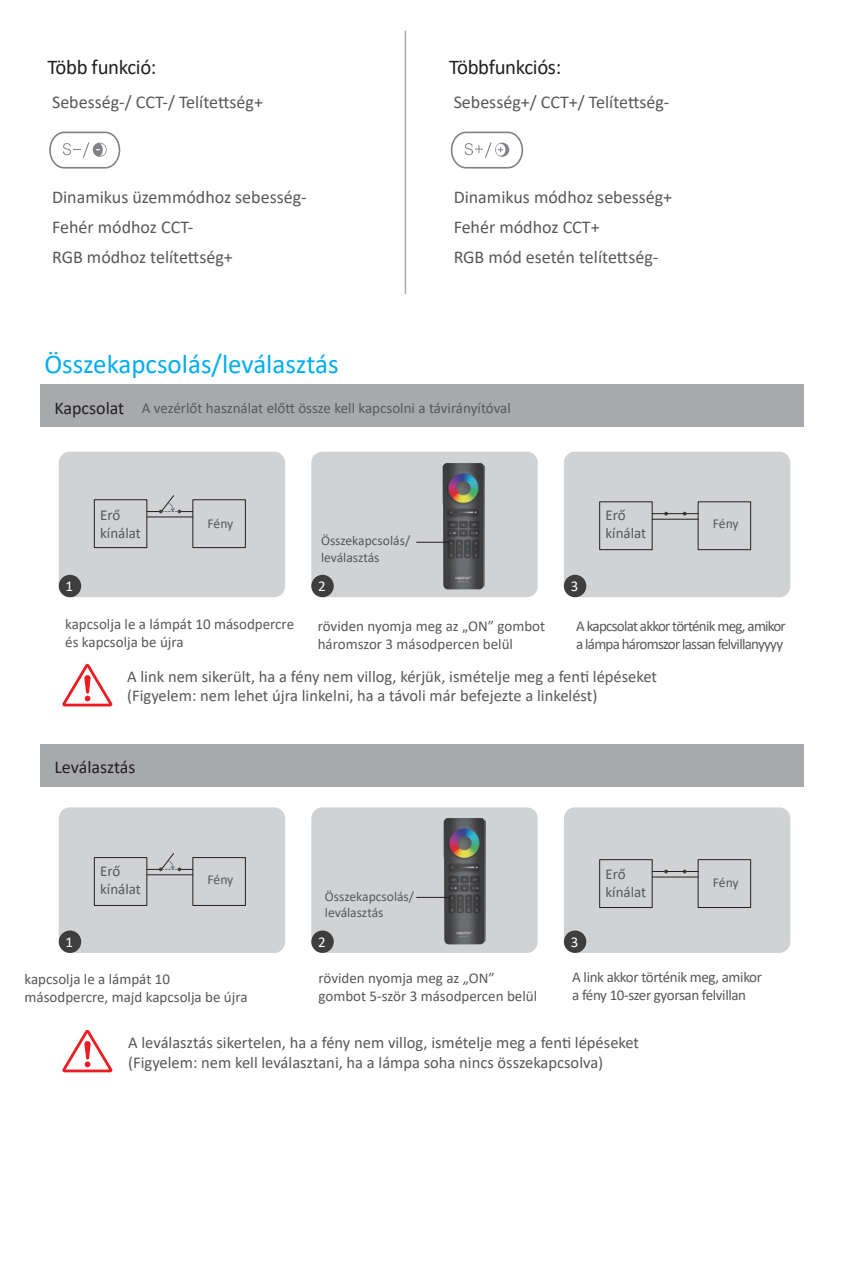
<style>
.page{position:relative;width:851px;height:1276px;background:#fff}
.page>*{position:absolute;margin:0;border:0;box-sizing:border-box;transform-origin:0 0}
.t1{font:27px "Calibri";color:#00aeef}
.t2{font:21px "Calibri";letter-spacing:-.015em;color:#231f20}
.t3{font:18px/30px "Calibri";color:#57585a}
.t4{font:18px "Calibri";color:#231f20}
.t5{font:16.5px/19.8px "Calibri";color:#57585a}
.t6{font:15px/18px "Calibri";color:#57585a}
.t7{font:15px/18px "Calibri";letter-spacing:-.05em;color:#57585a}
.t8{font:15px/18px "Calibri";letter-spacing:-.025em;color:#57585a}
.t9{font:15px "Calibri";color:#fff}
.t10{font:13.5px/16.2px "Calibri";color:#57585a}
</style>
<div class="page">
<hr style="left:404px;top:31px;width:2px;height:263px;background:#a8a9ad">
<svg style="left:49px;top:132px;width:71px;height:37px"></svg>
<svg style="left:450px;top:132px;width:73px;height:36px"></svg>
<div style="left:59px;top:452px;width:226px;height:145px;background:#d1d2d4;border-radius:11px"></div>
<div style="left:311px;top:452px;width:226px;height:145px;background:#d1d2d4;border-radius:11px"></div>
<div style="left:564px;top:452px;width:226px;height:145px;background:#d1d2d4;border-radius:11px"></div>
<div style="left:41px;top:384px;width:763px;height:43px;background:#a8a9ad"></div>
<div style="left:59px;top:575px;width:22px;height:22px;background:#3e3e3f;border-radius:50%"></div>
<div style="left:311px;top:575px;width:23px;height:22px;background:#3e3e3f;border-radius:50%"></div>
<div style="left:564px;top:575px;width:22px;height:22px;background:#3e3e3f;border-radius:50%"></div>
<img style="left:442px;top:463px;width:42px;height:126px">
<hr style="left:416px;top:542px;width:33px;height:1px;background:#231f20">
<div style="left:41px;top:744px;width:763px;height:42px;background:#a8a9ad"></div>
<div style="left:59px;top:807px;width:226px;height:146px;background:#d1d2d4;border-radius:11px"></div>
<div style="left:311px;top:807px;width:226px;height:146px;background:#d1d2d4;border-radius:11px"></div>
<div style="left:564px;top:807px;width:226px;height:146px;background:#d1d2d4;border-radius:11px"></div>
<div style="left:59px;top:930px;width:22px;height:23px;background:#3e3e3f;border-radius:50%"></div>
<div style="left:311px;top:930px;width:23px;height:23px;background:#3e3e3f;border-radius:50%"></div>
<div style="left:564px;top:930px;width:22px;height:23px;background:#3e3e3f;border-radius:50%"></div>
<img style="left:443px;top:818px;width:42px;height:126px">
<hr style="left:416px;top:897px;width:33px;height:1px;background:#231f20">
<hr style="left:147px;top:516px;width:46px;height:1px;background:#231f20">
<div style="left:94px;top:499px;width:53px;height:49px;border:1px solid #231f20"></div>
<div style="left:192px;top:499px;width:53px;height:49px;border:1px solid #231f20"></div>
<svg style="left:147px;top:495px;width:46px;height:18px"></svg>
<hr style="left:652px;top:519px;width:46px;height:1px;background:#231f20">
<svg style="left:652px;top:512px;width:45px;height:3px"></svg>
<div style="left:599px;top:501px;width:53px;height:49px;border:1px solid #231f20"></div>
<div style="left:697px;top:501px;width:53px;height:49px;border:1px solid #231f20"></div>
<hr style="left:147px;top:874px;width:46px;height:1px;background:#231f20">
<div style="left:94px;top:857px;width:53px;height:48px;border:1px solid #231f20"></div>
<svg style="left:147px;top:853px;width:46px;height:18px"></svg>
<hr style="left:652px;top:876px;width:46px;height:1px;background:#231f20">
<svg style="left:652px;top:869px;width:45px;height:4px"></svg>
<div style="left:599px;top:859px;width:53px;height:49px;border:1px solid #231f20"></div>
<div style="left:697px;top:859px;width:53px;height:49px;border:1px solid #231f20"></div>
<svg style="left:62px;top:664px;width:50px;height:42px"></svg>
<svg style="left:62px;top:1029px;width:50px;height:43px"></svg>
<h2 class="t2" style="left:48px;top:52px;width:110px">Több funkció:</h2>
<h2 class="t2" style="left:449px;top:52px;width:114px">Többfunkciós:</h2>
<p class="t3" style="left:52px;top:86px;width:212px">Sebesség-/ CCT-/ Telítettség+</p>
<p class="t3" style="left:453px;top:86px;width:217px">Sebesség+/ CCT+/ Telítettség-</p>
<p class="t3" style="left:52px;top:181px;width:256px">Dinamikus üzemmódhoz sebesség-<br>Fehér módhoz CCT-<br>RGB módhoz telítettség+</p>
<p class="t3" style="left:453px;top:181px;width:220px">Dinamikus módhoz sebesség+<br>Fehér módhoz CCT+<br>RGB mód esetén telítettség-</p>
<h1 class="t1" style="left:44px;top:345px;width:296px">Összekapcsolás/leválasztás</h1>
<p class="t4" style="left:54px;top:395px;width:71px">Kapcsolat</p>
<p class="t6" style="left:142px;top:399px;width:370px">A vezérlőt használat előtt össze kell kapcsolni a távirányítóval</p>
<p class="t6" style="left:100px;top:505px;width:42px">Erő kínálat</p>
<p class="t10" style="left:207px;top:515px;width:27px">Fény</p>
<p class="t6" style="left:605px;top:506px;width:42px">Erő kínálat</p>
<p class="t10" style="left:712px;top:515px;width:27px">Fény</p>
<p class="t10" style="left:321px;top:532px;width:91px">Összekapcsolás/ leválasztás</p>
<p class="t9" style="left:66px;top:576px;width:9px">1</p>
<p class="t9" style="left:318px;top:576px;width:9px">2</p>
<p class="t9" style="left:570px;top:576px;width:9px">3</p>
<p class="t6" style="left:65px;top:615px;width:230px">kapcsolja le a lámpát 10 másodpercre és kapcsolja be újra</p>
<p class="t6" style="left:318px;top:616px;width:229px">röviden nyomja meg az „ON” gombot háromszor 3 másodpercen belül</p>
<p class="t7" style="left:576px;top:616px;width:211px">A kapcsolat akkor történik meg, amikor a lámpa háromszor lassan felvillanyyyy</p>
<p class="t5" style="left:127px;top:666px;width:531px">A link nem sikerült, ha a fény nem villog, kérjük, ismételje meg a fenti lépéseket (Figyelem: nem lehet újra linkelni, ha a távoli már befejezte a linkelést)</p>
<p class="t4" style="left:54px;top:755px;width:83px">Leválasztás</p>
<p class="t6" style="left:100px;top:861px;width:42px">Erő kínálat</p>
<p class="t10" style="left:207px;top:870px;width:27px">Fény</p>
<p class="t10" style="left:325px;top:888px;width:91px">Összekapcsolás/ leválasztás</p>
<p class="t9" style="left:66px;top:931px;width:9px">1</p>
<p class="t9" style="left:318px;top:931px;width:9px">2</p>
<p class="t9" style="left:570px;top:931px;width:9px">3</p>
<p class="t6" style="left:605px;top:864px;width:42px">Erő kínálat</p>
<p class="t10" style="left:712px;top:874px;width:27px">Fény</p>
<p class="t6" style="left:25px;top:969px;width:224px">kapcsolja le a lámpát 10 másodpercre, majd kapcsolja be újra</p>
<p class="t6" style="left:318px;top:969px;width:220px">röviden nyomja meg az „ON” gombot 5-ször 3 másodpercen belül</p>
<p class="t8" style="left:572px;top:967px;width:191px">A link akkor történik meg, amikor a fény 10-szer gyorsan felvillan</p>
<p class="t5" style="left:128px;top:1032px;width:512px">A leválasztás sikertelen, ha a fény nem villog, ismételje meg a fenti lépéseket (Figyelem: nem kell leválasztani, ha a lámpa soha nincs összekapcsolva)</p>
</div>
